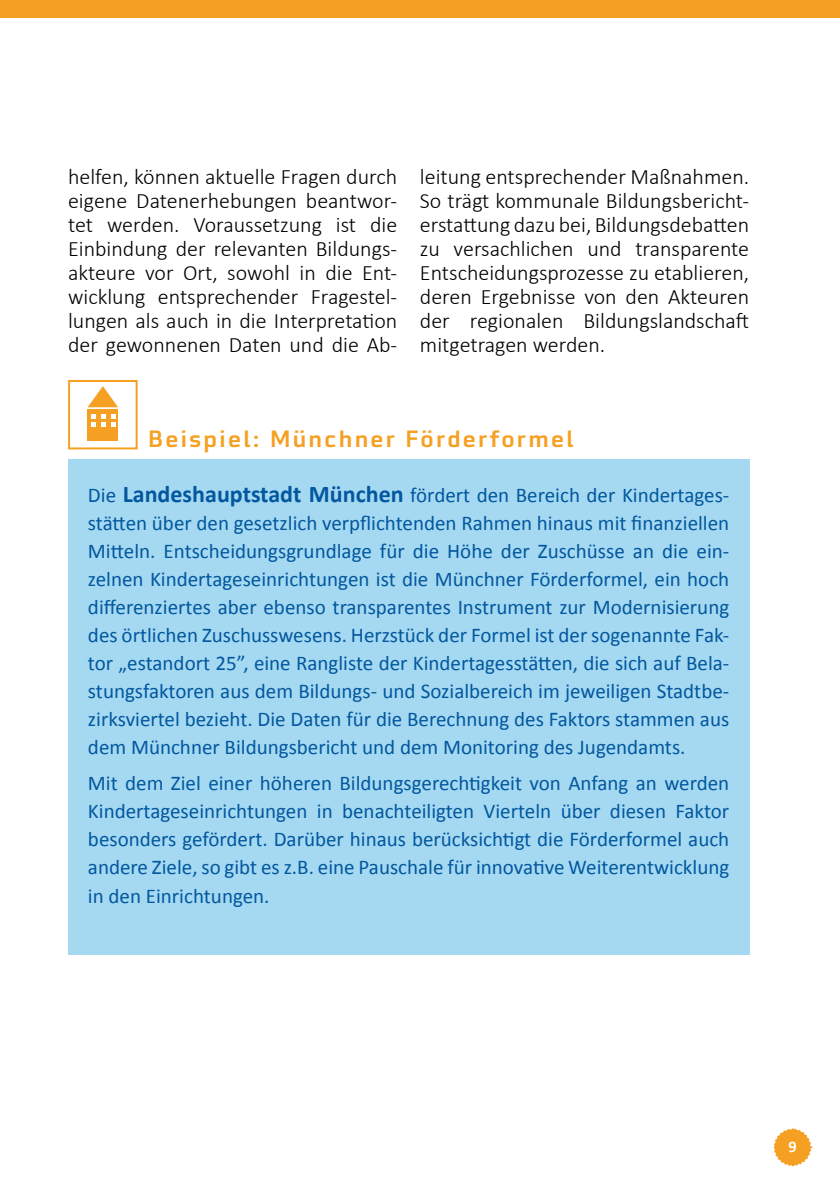
<style>
.page{position:relative;width:840px;height:1191px;background:#fff}
.page>*{position:absolute;margin:0;border:0;box-sizing:border-box;transform-origin:0 0}
.t1{font:500 23px "Utility OT";letter-spacing:.07em;color:#f6a023}
.t2{font:300 22px/24px "Calibri";color:#000;text-align:justify}
.t3{font:21px/28px "Calibri";color:#02579e;text-align:justify}
.t4{font:700 16.2px "Calibri";color:#fff}
.s1{font-weight:700;font-size:24px}
</style>
<div class="page">
<svg style="left:773px;top:1128px;width:39px;height:39px"></svg>
<div style="left:0;top:0;width:839px;height:18px;background:#f6a023"></div>
<div style="left:68px;top:460px;width:680px;height:495px;background:#a5d9f2"></div>
<div style="left:68px;top:380px;width:69px;height:69px;background:#fff;border:2px solid #f6a023"></div>
<div style="left:88px;top:409px;width:30px;height:31px;background:#f6a023"></div>
<svg style="left:91px;top:414px;width:4px;height:13px"></svg>
<svg style="left:101px;top:414px;width:4px;height:13px"></svg>
<svg style="left:111px;top:414px;width:5px;height:13px"></svg>
<svg style="left:88px;top:386px;width:30px;height:21px"></svg>
<p class="t2" style="left:68px;top:164px;width:330px">helfen, können aktuelle Fragen durch eigene Datenerhebungen beantwor&shy;tet werden. Voraussetzung ist die Einbindung der relevanten Bildungs&shy;akteure vor Ort, sowohl in die Ent&shy;wicklung entsprechender Fragestel&shy;lungen als auch in die Interpretation der gewonnenen Daten und die Ab-</p>
<p class="t2" style="left:420px;top:164px;width:330px">leitung entsprechender Maßnahmen.<br>So trägt kommunale Bildungsbericht&shy;erstattung dazu bei, Bildungsdebatten zu versachlichen und transparente Entscheidungsprozesse zu etablieren, deren Ergebnisse von den Akteuren der regionalen Bildungslandschaft mitgetragen werden.</p>
<p class="t1" style="left:148px;top:424px;width:427px">Beispiel: Münchner Förderformel</p>
<p class="t3" style="left:88px;top:481px;width:642px">Die <span class="s1">Landeshauptstadt München</span> fördert den Bereich der Kindertages&shy;stätten über den gesetzlich verpflichtenden Rahmen hinaus mit finanziellen Mitteln. Entscheidungsgrundlage für die Höhe der Zuschüsse an die ein&shy;zelnen Kindertageseinrichtungen ist die Münchner Förderformel, ein hoch differenziertes aber ebenso transparentes Instrument zur Modernisierung des örtlichen Zuschusswesens. Herzstück der Formel ist der sogenannte Fak&shy;tor „estandort 25”, eine Rangliste der Kindertagesstätten, die sich auf Bela&shy;stungsfaktoren aus dem Bildungs- und Sozialbereich im jeweiligen Stadtbe&shy;zirksviertel bezieht. Die Daten für die Berechnung des Faktors stammen aus dem Münchner Bildungsbericht und dem Monitoring des Jugendamts.</p>
<p class="t3" style="left:88px;top:769px;width:642px">Mit dem Ziel einer höheren Bildungsgerechtigkeit von Anfang an werden Kindertageseinrichtungen in benachteiligten Vierteln über diesen Faktor besonders gefördert. Darüber hinaus berücksichtigt die Förderformel auch andere Ziele, so gibt es z.B. eine Pauschale für innovative Weiterentwicklung in den Einrichtungen.</p>
<p class="t4" style="left:788px;top:1136px;width:10px">9</p>
</div>
